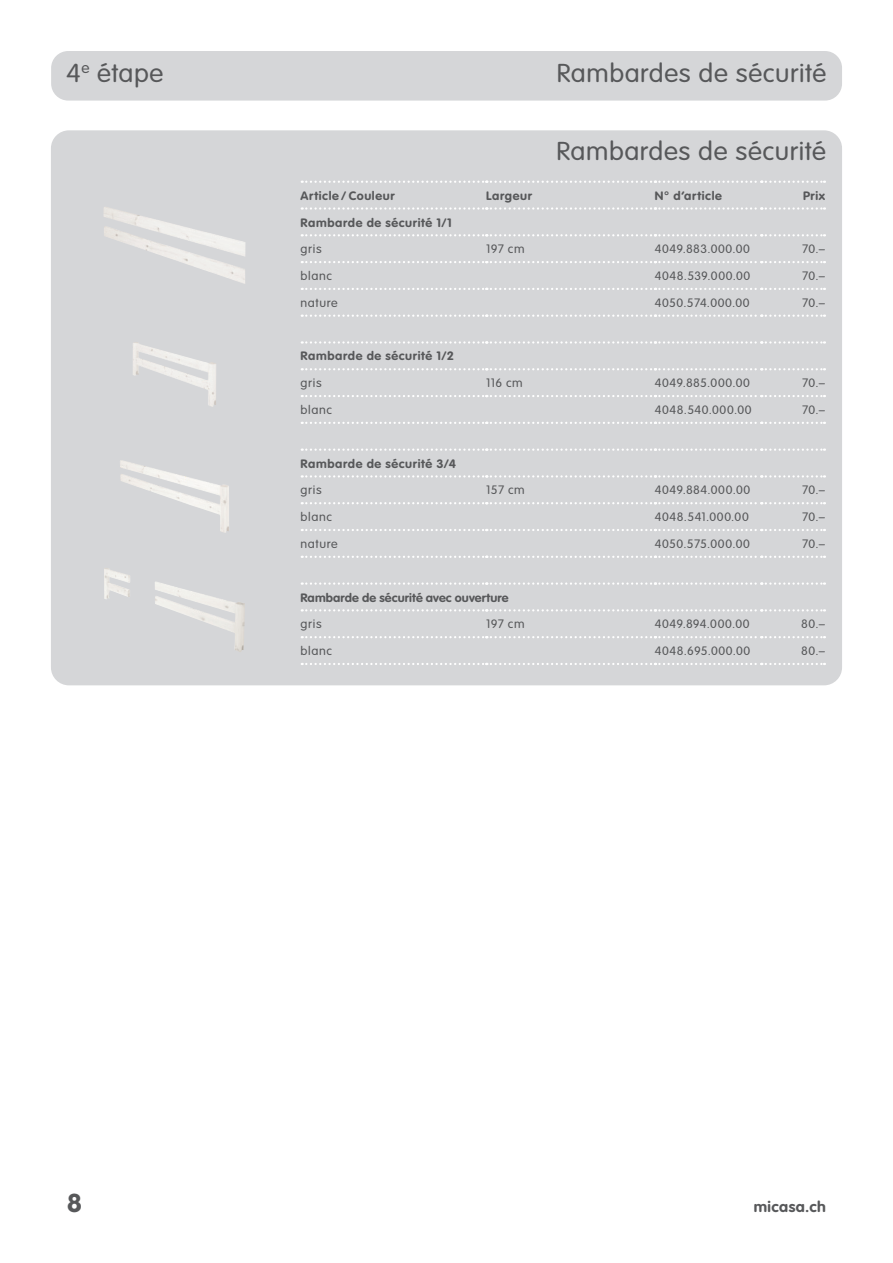
<style>
.page{position:relative;width:893px;height:1263px;background:#fff}
.page>*{position:absolute;margin:0;border:0;box-sizing:border-box;transform-origin:0 0}
.t1{font:300 25.5px "VAG Rounded Std";letter-spacing:.02em;color:#57585a;scale:1.05 1}
.t2{font:700 25.5px "VAG Rounded Std";color:#57585a;scale:1.05 1}
.t3{font:700 15px "VAG Rounded Std";letter-spacing:.03em;color:#57585a;scale:1.05 1}
.t4{font:300 12px "VAG Rounded Std";letter-spacing:.045em;color:#57585a;scale:1.05 1}
.t5{font:700 12px "VAG Rounded Std";letter-spacing:.05em;color:#57585a;scale:1.05 1}
.t6{font:700 12px "VAG Rounded Std";letter-spacing:.01em;color:#57585a;scale:1.05 1}
</style>
<div class="page">
<div style="left:51px;top:130px;width:791px;height:555px;background:#d5d6d8;border-radius:18px"></div>
<svg style="left:302px;top:207px;width:523px;height:3px"></svg>
<svg style="left:302px;top:234px;width:523px;height:2px"></svg>
<svg style="left:302px;top:261px;width:523px;height:2px"></svg>
<svg style="left:302px;top:288px;width:523px;height:2px"></svg>
<svg style="left:302px;top:315px;width:523px;height:2px"></svg>
<svg style="left:302px;top:341px;width:523px;height:3px"></svg>
<svg style="left:302px;top:368px;width:523px;height:2px"></svg>
<svg style="left:302px;top:395px;width:523px;height:2px"></svg>
<svg style="left:302px;top:422px;width:523px;height:2px"></svg>
<svg style="left:302px;top:448px;width:523px;height:3px"></svg>
<svg style="left:302px;top:475px;width:523px;height:2px"></svg>
<svg style="left:302px;top:502px;width:523px;height:2px"></svg>
<svg style="left:302px;top:529px;width:523px;height:2px"></svg>
<svg style="left:302px;top:556px;width:523px;height:2px"></svg>
<svg style="left:302px;top:582px;width:523px;height:3px"></svg>
<svg style="left:302px;top:609px;width:523px;height:2px"></svg>
<svg style="left:302px;top:636px;width:523px;height:2px"></svg>
<svg style="left:302px;top:663px;width:523px;height:2px"></svg>
<svg style="left:302px;top:181px;width:523px;height:2px"></svg>
<div style="left:51px;top:51px;width:791px;height:50px;background:#d5d6d8;border-radius:17px"></div>
<img style="left:104px;top:207px;width:141px;height:77px">
<img style="left:133px;top:343px;width:83px;height:64px">
<img style="left:120px;top:460px;width:109px;height:73px">
<img style="left:104px;top:569px;width:141px;height:83px">
<h1 class="t1" style="left:66px;top:58px;width:94px">4<sup>e</sup> étape</h1>
<h1 class="t1" style="left:557px;top:59px;width:258px">Rambardes de sécurité</h1>
<h1 class="t1" style="left:557px;top:137px;width:258px">Rambardes de sécurité</h1>
<p class="t5" style="left:301px;top:189px;width:91px">Article / Couleur</p>
<p class="t5" style="left:486px;top:189px;width:45px">Largeur</p>
<p class="t5" style="left:655px;top:189px;width:65px">N° d’article</p>
<p class="t5" style="left:803px;top:189px;width:23px">Prix</p>
<p class="t5" style="left:301px;top:215px;width:145px">Rambarde de sécurité 1/1</p>
<p class="t4" style="left:301px;top:242px;width:22px">gris</p>
<p class="t4" style="left:486px;top:242px;width:38px">197 cm</p>
<p class="t4" style="left:655px;top:242px;width:92px">4049.883.000.00</p>
<p class="t4" style="left:802px;top:242px;width:23px">70.–</p>
<p class="t4" style="left:301px;top:269px;width:31px">blanc</p>
<p class="t4" style="left:655px;top:269px;width:92px">4048.539.000.00</p>
<p class="t4" style="left:802px;top:269px;width:23px">70.–</p>
<p class="t4" style="left:301px;top:296px;width:37px">nature</p>
<p class="t4" style="left:655px;top:296px;width:92px">4050.574.000.00</p>
<p class="t4" style="left:802px;top:296px;width:23px">70.–</p>
<p class="t5" style="left:301px;top:349px;width:148px">Rambarde de sécurité 1/2</p>
<p class="t4" style="left:301px;top:376px;width:22px">gris</p>
<p class="t4" style="left:486px;top:376px;width:36px">116 cm</p>
<p class="t4" style="left:655px;top:376px;width:92px">4049.885.000.00</p>
<p class="t4" style="left:802px;top:376px;width:23px">70.–</p>
<p class="t4" style="left:301px;top:403px;width:31px">blanc</p>
<p class="t4" style="left:655px;top:403px;width:93px">4048.540.000.00</p>
<p class="t4" style="left:802px;top:403px;width:23px">70.–</p>
<p class="t5" style="left:301px;top:456px;width:149px">Rambarde de sécurité 3/4</p>
<p class="t4" style="left:301px;top:483px;width:22px">gris</p>
<p class="t4" style="left:486px;top:483px;width:38px">157 cm</p>
<p class="t4" style="left:655px;top:483px;width:92px">4049.884.000.00</p>
<p class="t4" style="left:802px;top:483px;width:23px">70.–</p>
<p class="t4" style="left:301px;top:510px;width:31px">blanc</p>
<p class="t4" style="left:655px;top:510px;width:91px">4048.541.000.00</p>
<p class="t4" style="left:802px;top:510px;width:23px">70.–</p>
<p class="t4" style="left:301px;top:537px;width:37px">nature</p>
<p class="t4" style="left:655px;top:537px;width:92px">4050.575.000.00</p>
<p class="t4" style="left:802px;top:537px;width:23px">70.–</p>
<p class="t6" style="left:301px;top:590px;width:200px">Rambarde de sécurité avec ouverture</p>
<p class="t4" style="left:301px;top:617px;width:22px">gris</p>
<p class="t4" style="left:486px;top:617px;width:38px">197 cm</p>
<p class="t4" style="left:655px;top:617px;width:92px">4049.894.000.00</p>
<p class="t4" style="left:801px;top:617px;width:24px">80.–</p>
<p class="t4" style="left:301px;top:644px;width:31px">blanc</p>
<p class="t4" style="left:655px;top:644px;width:92px">4048.695.000.00</p>
<p class="t4" style="left:801px;top:644px;width:24px">80.–</p>
<h1 class="t2" style="left:67px;top:1188px;width:16px">8</h1>
<p class="t3" style="left:754px;top:1198px;width:70px">micasa.ch</p>
</div>
